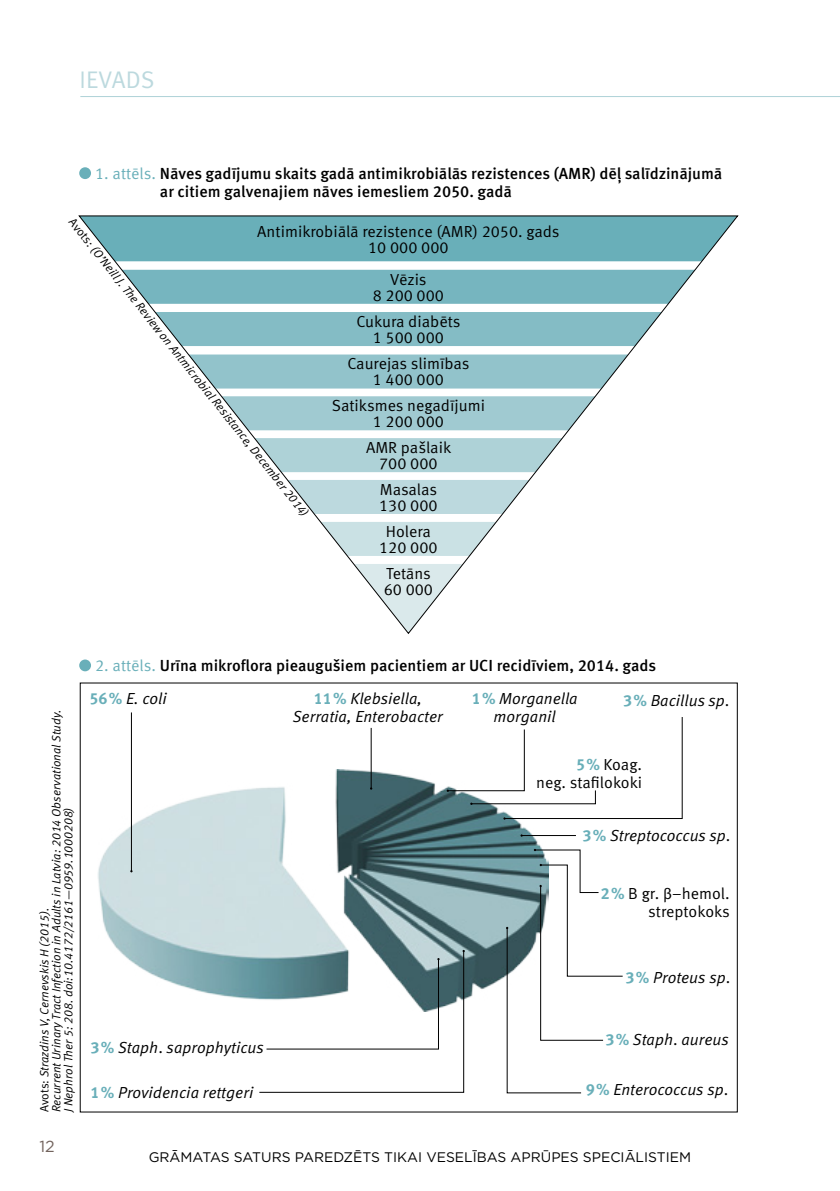
<style>
.page{position:relative;width:840px;height:1191px;background:#fff}
.page>*{position:absolute;margin:0;border:0;box-sizing:border-box;transform-origin:0 0}
.t1{font:24px "Meta Pro";letter-spacing:.01em;color:#bcd9de}
.t2{font:16px/16px "Meta Pro";color:#000;text-align:center}
.t3{font:500 16px/18px "Meta Pro";color:#000}
.t4{font:italic 16px/18px "Meta Pro";color:#000;text-align:center}
.t5{font:16px "Gotham";color:#72635d}
.t6{font:13.8px "Gotham";color:#000}
.t7{font:italic 12px/12px "Meta Pro";color:#000}
.s1{font-weight:400;color:#69afb9}
.s2{font-style:normal}
.s3{font-weight:700;font-style:normal;color:#69afb9}
.s4{font-weight:700;color:#69afb9}
</style>
<div class="page">
<hr style="left:80px;top:96px;width:759px;height:1px;background:#aed2d7">
<div style="left:79px;top:167px;width:12px;height:12px;background:#69afb9;border-radius:50%"></div>
<svg style="left:78px;top:215px;width:660px;height:419px"></svg>
<div style="left:79px;top:659px;width:12px;height:12px;background:#69afb9;border-radius:50%"></div>
<img style="left:98px;top:769px;width:444px;height:242px">
<hr style="left:131px;top:712px;width:1px;height:159px;background:#000">
<svg style="left:259px;top:950px;width:205px;height:142px"></svg>
<hr style="left:370px;top:728px;width:1px;height:60px;background:#000">
<svg style="left:446px;top:717px;width:236px;height:102px"></svg>
<hr style="left:521px;top:835px;width:54px;height:1px;background:#000">
<svg style="left:505px;top:849px;width:118px;height:244px"></svg>
<h1 class="t1" style="left:79px;top:64px;width:77px">ievads</h1>
<p class="t3" style="left:160px;top:165px;width:563px;text-indent:-65px"><span class="s1">1. attēls.</span> Nāves gadījumu skaits gadā antimikrobiālās rezistences (AMR) dēļ salīdzinājumā ar citiem galvenajiem nāves iemesliem 2050. gadā</p>
<p class="t2" style="left:257px;top:224px;width:304px">antimikrobiālā rezistence (aMR) 2050. gads<br>10 000 000</p>
<p class="t2" style="left:372px;top:272px;width:73px">vēzis<br>8 200 000</p>
<p class="t2" style="left:356px;top:314px;width:105px">Cukura diabēts<br>1 500 000</p>
<p class="t2" style="left:347px;top:356px;width:123px">Caurejas slimības<br>1 400 000</p>
<p class="t2" style="left:331px;top:398px;width:155px">satiksmes negadījumi<br>1 200 000</p>
<p class="t2" style="left:366px;top:440px;width:87px">aMR pašlaik<br>700 000</p>
<p class="t2" style="left:379px;top:482px;width:60px;text-align:left">Masalas<br>130 000</p>
<p class="t2" style="left:379px;top:524px;width:60px">Holera<br>120 000</p>
<p class="t2" style="left:383px;top:566px;width:51px;text-align:left">Tetāns<br>60 000</p>
<p class="t7" style="left:74px;top:217px;width:378px;rotate:51deg"><span class="s2">avots:</span> (O’Neill J. The Review on Antmicrobial Resistance, December 2014)</p>
<p class="t7" style="left:39px;top:1112px;width:404px;rotate:-90deg"><span class="s2">avots:</span> Strazdins V, Cernevskis H (2015).<br>Recurrent Urinary Tract Infection in Adults in Latvia: 2014 Observational Study.<br>J Nephrol Ther 5: 208. doi:10.4172/2161—0959.1000208)</p>
<p class="t5" style="left:39px;top:1135px;width:17px">12</p>
<p class="t3" style="left:95px;top:657px;width:562px"><span class="s1">2. attēls.</span> Urīna mikroflora pieaugušiem pacientiem ar UCI recidīviem, 2014. gads</p>
<p class="t4" style="left:89px;top:689px;width:79px"><span class="s3">56 %</span> E. coli</p>
<p class="t4" style="left:293px;top:689px;width:152px"><span class="s3">11%</span> Klebsiella,<br>Serratia, Enterobacter</p>
<p class="t4" style="left:471px;top:689px;width:107px"><span class="s3">1%</span> Morganella morganil</p>
<p class="t2" style="left:536px;top:756px;width:107px;line-height:18px;text-align:right"><span class="s4">5%</span> Koag.<br>neg. stafilokoki</p>
<p class="t4" style="left:622px;top:691px;width:108px"><span class="s3">3%</span> Bacillus sp<span class="s2">.</span></p>
<p class="t4" style="left:582px;top:826px;width:149px"><span class="s3">3%</span> Streptococcus sp<span class="s2">.</span></p>
<p class="t2" style="left:600px;top:884px;width:131px;line-height:18px;text-align:right"><span class="s4">2%</span> B gr. β–hemol. streptokoks</p>
<p class="t4" style="left:90px;top:1039px;width:175px"><span class="s3">3%</span> Staph<span class="s2">.</span> saprophyticus</p>
<p class="t4" style="left:625px;top:968px;width:106px"><span class="s3">3%</span> Proteus sp<span class="s2">.</span></p>
<p class="t4" style="left:605px;top:1031px;width:125px"><span class="s3">3%</span> Staph<span class="s2">.</span> aureus</p>
<p class="t4" style="left:90px;top:1083px;width:164px"><span class="s3">1%</span> Providencia rettgeri</p>
<p class="t4" style="left:585px;top:1081px;width:144px"><span class="s3">9%</span> Enterococcus sp<span class="s2">.</span></p>
<p class="t6" style="left:149px;top:1148px;width:543px">GRĀMATAS SATURS PAREDZĒTS TIKAI VESELĪBAS APRŪPES SPECIĀLISTIEM</p>
</div>
